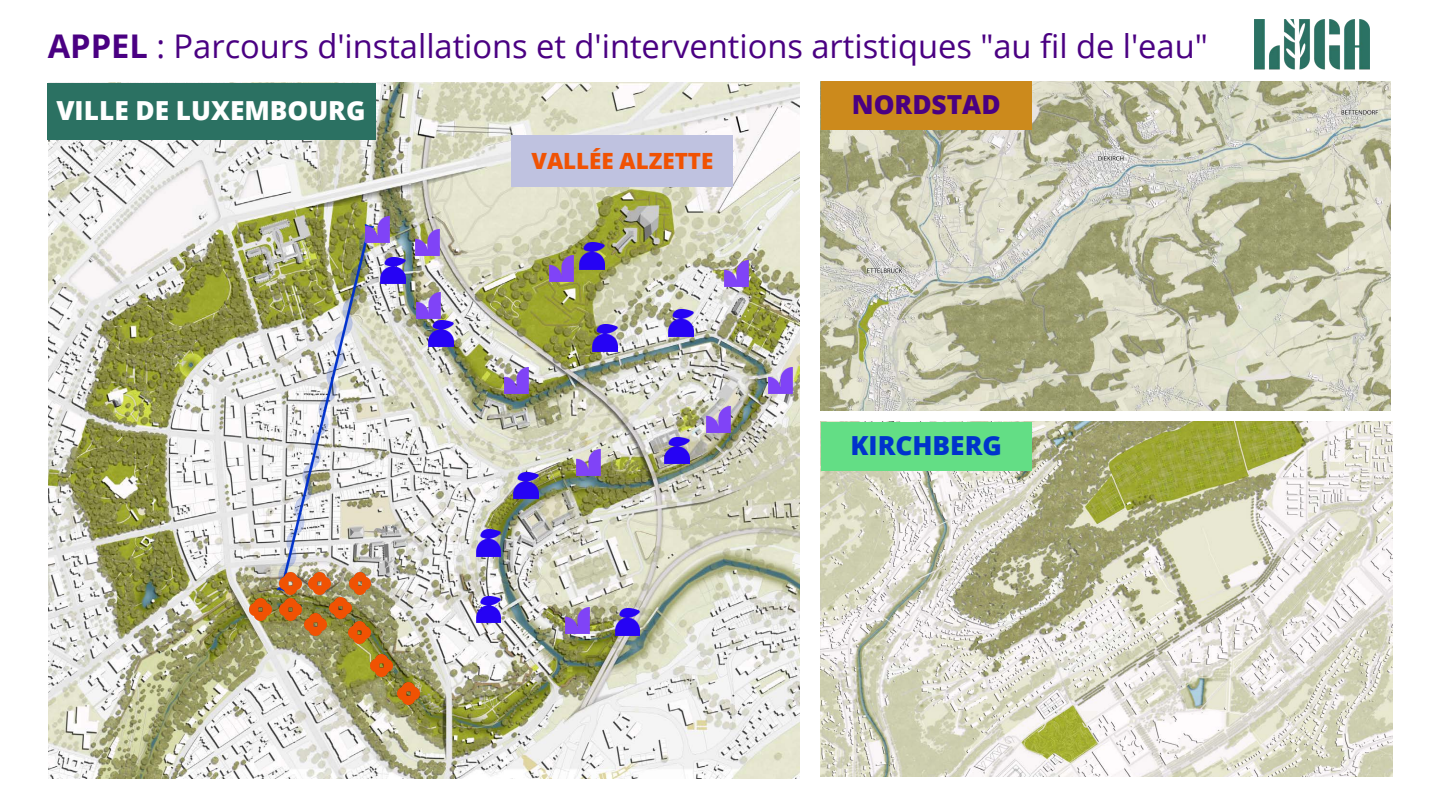
<style>
.page{position:relative;width:1440px;height:810px;background:#fff}
.page>*{position:absolute;margin:0;border:0;box-sizing:border-box;transform-origin:0 0}
.t1{font:32.7px "Open Sans";color:#4a0082}
.t2{font:800 26.3px "Open Sans";color:#fff}
.t3{font:800 26.3px "Open Sans";color:#03c}
.t4{font:800 26.3px "Open Sans";color:#4a0082}
.t5{font:800 22.4px "Open Sans";color:#f05203}
.s1{font-weight:700}
</style>
<div class="page">
<img style="left:821px;top:81px;width:569px;height:330px">
<div style="left:821px;top:81px;width:211px;height:49px;background:#cc8a1c"></div>
<img style="left:821px;top:422px;width:571px;height:355px">
<div style="left:821px;top:422px;width:211px;height:49px;background:#63de85"></div>
<img style="left:1255px;top:20px;width:114px;height:50px">
<img style="left:48px;top:83px;width:752px;height:696px">
<div style="left:47px;top:83px;width:328px;height:56px;background:#2b7162"></div>
<img style="left:142px;top:225px;width:367px;height:367px">
<img style="left:398px;top:682px;width:21px;height:22px">
<img style="left:371px;top:655px;width:21px;height:22px">
<img style="left:349px;top:621px;width:21px;height:22px">
<img style="left:349px;top:573px;width:22px;height:22px">
<img style="left:330px;top:597px;width:22px;height:22px">
<img style="left:305px;top:613px;width:21px;height:22px">
<img style="left:279px;top:598px;width:22px;height:22px">
<img style="left:250px;top:599px;width:22px;height:21px">
<img style="left:279px;top:573px;width:22px;height:22px">
<img style="left:308px;top:573px;width:22px;height:22px">
<img style="left:381px;top:257px;width:25px;height:27px">
<img style="left:365px;top:217px;width:24px;height:26px">
<img style="left:415px;top:230px;width:24px;height:25px">
<img style="left:417px;top:293px;width:24px;height:26px">
<img style="left:504px;top:367px;width:24px;height:27px">
<img style="left:550px;top:256px;width:24px;height:26px">
<img style="left:724px;top:261px;width:24px;height:26px">
<img style="left:768px;top:367px;width:24px;height:27px">
<img style="left:707px;top:406px;width:24px;height:27px">
<img style="left:576px;top:449px;width:24px;height:26px">
<img style="left:566px;top:608px;width:24px;height:26px">
<img style="left:429px;top:321px;width:24px;height:26px">
<img style="left:580px;top:243px;width:25px;height:26px">
<img style="left:592px;top:325px;width:25px;height:26px">
<img style="left:669px;top:310px;width:24px;height:26px">
<img style="left:665px;top:437px;width:24px;height:26px">
<img style="left:514px;top:472px;width:24px;height:26px">
<img style="left:476px;top:530px;width:25px;height:26px">
<img style="left:476px;top:597px;width:25px;height:26px">
<img style="left:615px;top:609px;width:25px;height:26px">
<div style="left:512px;top:136px;width:221px;height:51px;background:#bfc2e0"></div>
<p class="t1" style="left:48px;top:23px;width:1162px"><span class="s1">APPEL</span> : Parcours d'installations et d'interventions artistiques "au fil de l'eau"</p>
<p class="t2" style="left:56px;top:92px;width:310px">VILLE DE LUXEMBOURG</p>
<p class="t5" style="left:532px;top:145px;width:183px">VALLÉE ALZETTE</p>
<p class="t4" style="left:852px;top:86px;width:150px">NORDSTAD</p>
<p class="t3" style="left:851px;top:427px;width:153px">KIRCHBERG</p>
</div>
